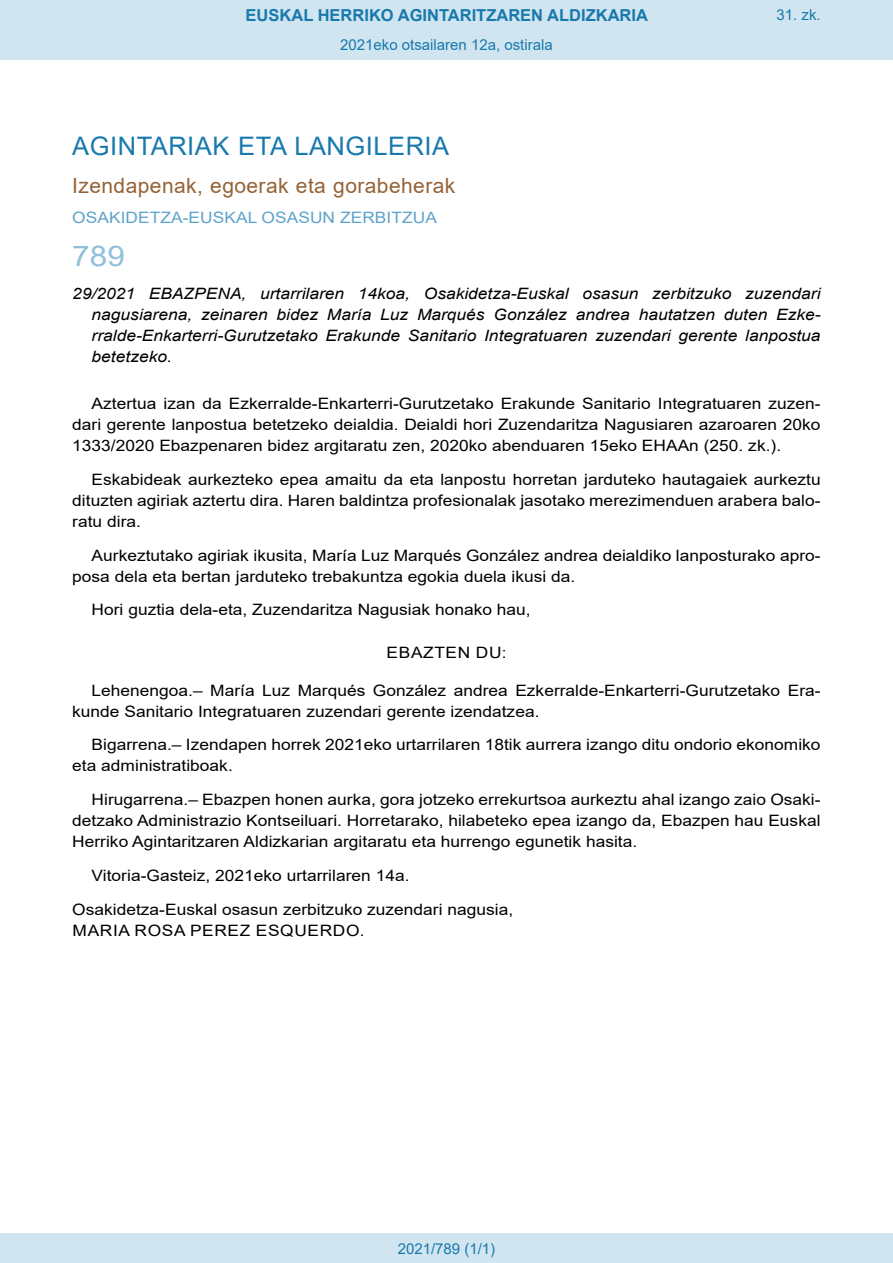
<style>
.page{position:relative;width:893px;height:1263px;background:#fff}
.page>*{position:absolute;margin:0;border:0;box-sizing:border-box;transform-origin:0 0}
.BOPVOrden{font:28.5px "Arial";color:#90c0db;scale:1.11 1}
.BOPVSeccion{font:25.5px "Arial";letter-spacing:.02em;color:#1879ad}
.BOPVSubseccion{font:21px "Arial";letter-spacing:.02em;color:#956338}
.t1{font:700 16.5px "Arial";color:#1879ad}
.BOPVDetalle{font:15.6px/21px "Arial";color:#000;text-align:justify;scale:1.11 1}
.BOPVTitulo{font:italic 15.6px/21px "Arial";color:#000;text-align:justify;scale:1.11 1}
.BOPVFirmaPuesto{font:15.6px "Arial";color:#000;scale:1.11 1}
.BOPVFirmaLugFec{font:15.6px "Arial";color:#000;scale:1.11 1}
.BOPVOrganismo{font:15.6px "Arial";letter-spacing:.005em;color:#5ea4ca;scale:1.11 1}
.BOPVFirmaNombre{font:15.6px "Arial";letter-spacing:.035em;color:#000;scale:1.11 1}
.BOPVClave{font:15.6px "Arial";letter-spacing:.035em;color:#000;scale:1.11 1}
.Paginacion_Centro{font:15px "Arial";color:#1879ad}
</style>
<div class="page">
<div style="left:0;top:0;width:893px;height:60px;background:#d0e5f0"></div>
<div style="left:0;top:1233px;width:893px;height:30px;background:#d0e5f0"></div>
<p class="t1" style="left:246px;top:3px;width:404px">EUSKAL HERRIKO AGINTARITZAREN ALDIZKARIA</p>
<p class="Paginacion_Centro" style="left:340px;top:35px;width:214px">2021eko otsailaren 12a, ostirala</p>
<p class="Paginacion_Centro" style="left:776px;top:5px;width:46px">31. zk.</p>
<p class="BOPVSeccion" style="left:72px;top:128px;width:378px">AGINTARIAK ETA LANGILERIA</p>
<p class="BOPVSubseccion" style="left:72px;top:171px;width:385px">Izendapenak, egoerak eta gorabeherak</p>
<p class="BOPVOrganismo" style="left:72px;top:207px;width:330px">OSAKIDETZA-EUSKAL OSASUN ZERBITZUA</p>
<p class="BOPVOrden" style="left:72px;top:236px;width:49px">789</p>
<p class="BOPVTitulo" style="left:92px;top:284px;width:658px;text-indent:-19px">29/2021 EBAZPENA, urtarrilaren 14koa, Osakidetza-Euskal osasun zerbitzuko zuzendari nagusiarena, zeinaren bidez María Luz Marqués González andrea hautatzen duten Ezke&shy;rralde-Enkarterri-Gurutzetako Erakunde Sanitario Integratuaren zuzendari gerente lanpostua betetzeko.</p>
<p class="BOPVDetalle" style="left:72px;top:393px;width:676px;text-indent:19px">Aztertua izan da Ezkerralde-Enkarterri-Gurutzetako Erakunde Sanitario Integratuaren zuzen&shy;dari gerente lanpostua betetzeko deialdia. Deialdi hori Zuzendaritza Nagusiaren azaroaren 20ko 1333/2020 Ebazpenaren bidez argitaratu zen, 2020ko abenduaren 15eko EHAAn (250. zk.).</p>
<p class="BOPVDetalle" style="left:72px;top:469px;width:676px;text-indent:19px">Eskabideak aurkezteko epea amaitu da eta lanpostu horretan jarduteko hautagaiek aurkeztu dituzten agiriak aztertu dira. Haren baldintza profesionalak jasotako merezimenduen arabera balo&shy;ratu dira.</p>
<p class="BOPVDetalle" style="left:72px;top:544px;width:676px;text-indent:19px">Aurkeztutako agiriak ikusita, María Luz Marqués González andrea deialdiko lanposturako apro&shy;posa dela eta bertan jarduteko trebakuntza egokia duela ikusi da.</p>
<p class="BOPVDetalle" style="left:92px;top:599px;width:397px">Hori guztia dela-eta, Zuzendaritza Nagusiak honako hau,</p>
<p class="BOPVClave" style="left:387px;top:641px;width:110px">EBAZTEN DU:</p>
<p class="BOPVDetalle" style="left:72px;top:679px;width:676px;text-indent:19px">Lehenengoa.– María Luz Marqués González andrea Ezkerralde-Enkarterri-Gurutzetako Era&shy;kunde Sanitario Integratuaren zuzendari gerente izendatzea.</p>
<p class="BOPVDetalle" style="left:72px;top:734px;width:676px;text-indent:19px">Bigarrena.– Izendapen horrek 2021eko urtarrilaren 18tik aurrera izango ditu ondorio ekonomiko eta administratiboak.</p>
<p class="BOPVDetalle" style="left:72px;top:789px;width:676px;text-indent:19px">Hirugarrena.– Ebazpen honen aurka, gora jotzeko errekurtsoa aurkeztu ahal izango zaio Osaki&shy;detzako Administrazio Kontseiluari. Horretarako, hilabeteko epea izango da, Ebazpen hau Euskal Herriko Agintaritzaren Aldizkarian argitaratu eta hurrengo egunetik hasita.</p>
<p class="BOPVFirmaLugFec" style="left:92px;top:864px;width:288px">Vitoria-Gasteiz, 2021eko urtarrilaren 14a.</p>
<p class="BOPVFirmaPuesto" style="left:72px;top:898px;width:399px">Osakidetza-Euskal osasun zerbitzuko zuzendari nagusia,</p>
<p class="BOPVFirmaNombre" style="left:73px;top:919px;width:265px">MARIA ROSA PEREZ ESQUERDO.</p>
<p class="Paginacion_Centro" style="left:398px;top:1238px;width:99px">2021/789 (1/1)</p>
</div>
